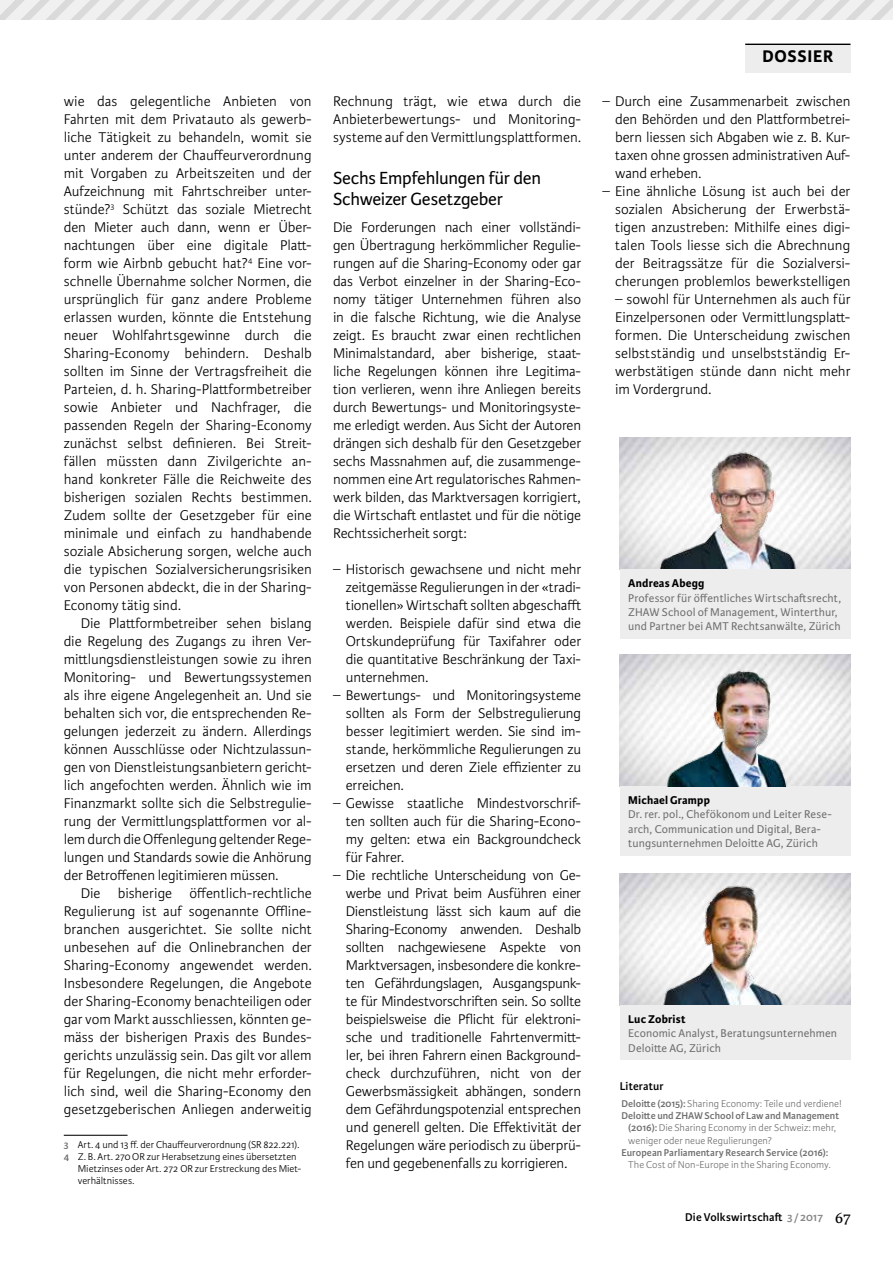
<style>
.page{position:relative;width:893px;height:1263px;background:#fff}
.page>*{position:absolute;margin:0;border:0;box-sizing:border-box;transform-origin:0 0}
.t1{font:18.75px/21px "Karmina Sans";letter-spacing:-.015em;color:#000}
.t2{font:700 18px "Karmina Sans";letter-spacing:.04em;color:#000}
.t3{font:300 15px/18px "Karmina Sans";letter-spacing:-.005em;color:#000;text-align:justify}
.t4{font:12px/14.4px "Karmina Sans";letter-spacing:.01em;color:#706f6f}
.t5{font:600 12px "Karmina Sans";letter-spacing:.01em;color:#000}
.t6{font:700 12px "Karmina Sans";letter-spacing:.015em;color:#000}
.t7{font:300 10.5px "Karmina Sans";color:#706f6f}
.t8{font:300 10.5px "Karmina Sans";letter-spacing:.005em;color:#000}
.t9{font:600 10.5px "Karmina Sans";letter-spacing:.005em;color:#706f6f}
.s1{font-weight:600;color:#706f6f}
.s2{font-weight:600}
.s3{color:#878787}
.s4{font-family:"Karmina";font-weight:400;font-size:16.5px}
</style>
<div class="page">
<div style="left:745px;top:43px;width:105px;height:29px;background:#ededed"></div>
<hr style="left:745px;top:44px;width:105px;height:1px;background:#000">
<svg style="left:0;top:0;width:893px;height:20px"></svg>
<hr style="left:64px;top:1135px;width:64px;height:1px;background:#000">
<img style="left:620px;top:438px;width:230px;height:131px">
<div style="left:620px;top:569px;width:230px;height:70px;background:#ededed"></div>
<img style="left:626px;top:446px;width:222px;height:123px">
<img style="left:620px;top:873px;width:230px;height:132px">
<div style="left:620px;top:1005px;width:230px;height:55px;background:#ededed"></div>
<img style="left:626px;top:881px;width:222px;height:123px">
<img style="left:620px;top:654px;width:230px;height:132px">
<div style="left:620px;top:786px;width:230px;height:69px;background:#ededed"></div>
<img style="left:626px;top:662px;width:222px;height:124px">
<p class="t3" style="left:64px;top:92px;width:249px">wie das gelegentliche Anbieten von Fahrten mit dem Privatauto als gewerb&shy;liche Tätigkeit zu behandeln, womit sie unter anderem der Chauffeurverordnung mit Vorgaben zu Arbeitszeiten und der Aufzeichnung mit Fahrtschreiber unter&shy;stünde?<sup>3</sup> Schützt das soziale Mietrecht den Mieter auch dann, wenn er Über&shy;nachtungen über eine digitale Platt&shy;form wie Airbnb gebucht hat?<sup>4</sup> Eine vor&shy;schnelle Übernahme solcher Normen, die ursprünglich für ganz andere Probleme erlassen wurden, könnte die Entstehung neuer Wohlfahrtsgewinne durch die Sharing-Economy behindern. Deshalb sollten im Sinne der Vertragsfreiheit die Parteien, d. h. Sharing-Plattformbetreiber sowie Anbieter und Nachfrager, die passenden Regeln der Sharing-Economy zunächst selbst definieren. Bei Streit&shy;fällen müssten dann Zivilgerichte an&shy;hand konkreter Fälle die Reichweite des bisherigen sozialen Rechts bestimmen.<br>Zudem sollte der Gesetzgeber für eine minimale und einfach zu handhabende soziale Absicherung sorgen, welche auch die typischen Sozialversicherungsrisiken von Personen abdeckt, die in der Sharing-Economy tätig sind.</p>
<p class="t3" style="left:64px;top:614px;width:249px;text-indent:17px">Die Plattformbetreiber sehen bislang die Regelung des Zugangs zu ihren Ver&shy;mittlungsdienstleistungen sowie zu ihren Monitoring- und Bewertungssystemen als ihre eigene Angelegenheit an. Und sie behalten sich vor, die entsprechenden Re&shy;gelungen jederzeit zu ändern. Allerdings können Ausschlüsse oder Nichtzulassun&shy;gen von Dienstleistungsanbietern gericht&shy;lich angefochten werden. Ähnlich wie im Finanzmarkt sollte sich die Selbstregulie&shy;rung der Vermittlungsplattformen vor al&shy;lem durch die Offenlegung geltender Rege&shy;lungen und Standards sowie die Anhörung der Betroffenen legitimieren müssen.</p>
<p class="t3" style="left:64px;top:884px;width:249px;text-indent:17px">Die bisherige öffentlich-rechtliche Regulierung ist auf sogenannte Offline&shy;branchen ausgerichtet. Sie sollte nicht unbesehen auf die Onlinebranchen der Sharing-Economy angewendet werden.<br>Insbesondere Regelungen, die Angebote der Sharing-Economy benachteiligen oder gar vom Markt ausschliessen, könnten ge&shy;mäss der bisherigen Praxis des Bundes&shy;gerichts unzulässig sein. Das gilt vor allem für Regelungen, die nicht mehr erforder&shy;lich sind, weil die Sharing-Economy den gesetzgeberischen Anliegen anderweitig</p>
<p class="t8" style="left:64px;top:1138px;width:237px"><span class="s1">3</span> Art. 4 und 13 ff. der Chauffeurverordnung (SR 822.221).</p>
<p class="t8" style="left:64px;top:1151px;width:234px"><span class="s1">4</span> Z. B. Art. 270 OR zur Herabsetzung eines übersetzten</p>
<p class="t8" style="left:78px;top:1163px;width:225px">Mietzinses oder Art. 272 OR zur Erstreckung des Miet-</p>
<p class="t8" style="left:78px;top:1175px;width:58px">verhältnisses.</p>
<p class="t3" style="left:333px;top:92px;width:250px">Rechnung trägt, wie etwa durch die Anbieterbewertungs- und Monitoring&shy;systeme auf den Vermittlungsplattformen.</p>
<p class="t1" style="left:333px;top:168px;width:209px">Sechs Empfehlungen für den<br>Schweizer Gesetzgeber</p>
<p class="t3" style="left:333px;top:218px;width:250px">Die Forderungen nach einer vollständi&shy;gen Übertragung herkömmlicher Regulie&shy;rungen auf die Sharing-Economy oder gar das Verbot einzelner in der Sharing-Eco&shy;nomy tätiger Unternehmen führen also in die falsche Richtung, wie die Analyse zeigt. Es braucht zwar einen rechtlichen Minimalstandard, aber bisherige, staat&shy;liche Regelungen können ihre Legitima&shy;tion verlieren, wenn ihre Anliegen bereits durch Bewertungs- und Monitoringsyste&shy;me erledigt werden. Aus Sicht der Autoren drängen sich deshalb für den Gesetzgeber sechs Massnahmen auf, die zusammenge&shy;nommen eine Art regulatorisches Rahmen&shy;werk bilden, das Marktversagen korrigiert, die Wirtschaft entlastet und für die nötige Rechtssicherheit sorgt:</p>
<p class="t3" style="left:346px;top:560px;width:237px;text-indent:-13px">– Historisch gewachsene und nicht mehr zeitgemässe Regulierungen in der «tradi&shy;tionellen» Wirtschaft sollten abgeschafft werden. Beispiele dafür sind etwa die Ortskundeprüfung für Taxifahrer oder die quantitative Beschränkung der Taxi&shy;unternehmen.</p>
<p class="t3" style="left:346px;top:686px;width:237px;text-indent:-13px">– Bewertungs- und Monitoringsysteme sollten als Form der Selbstregulierung besser legitimiert werden. Sie sind im&shy;stande, herkömmliche Regulierungen zu ersetzen und deren Ziele effizienter zu erreichen.</p>
<p class="t3" style="left:346px;top:794px;width:237px;text-indent:-13px">– Gewisse staatliche Mindestvorschrif&shy;ten sollten auch für die Sharing-Econo&shy;my gelten: etwa ein Backgroundcheck für Fahrer.</p>
<p class="t3" style="left:346px;top:866px;width:237px;text-indent:-13px">– Die rechtliche Unterscheidung von Ge&shy;werbe und Privat beim Ausführen einer Dienstleistung lässt sich kaum auf die Sharing-Economy anwenden. Deshalb sollten nachgewiesene Aspekte von Marktversagen, insbesondere die konkre&shy;ten Gefährdungslagen, Ausgangspunk&shy;te für Mindestvorschriften sein. So sollte beispielsweise die Pflicht für elektroni&shy;sche und traditionelle Fahrtenvermitt&shy;ler, bei ihren Fahrern einen Background&shy;check durchzuführen, nicht von der Gewerbsmässigkeit abhängen, sondern dem Gefährdungspotenzial entsprechen und generell gelten. Die Effektivität der Regelungen wäre periodisch zu überprü&shy;fen und gegebenenfalls zu korrigieren.</p>
<p class="t2" style="left:762px;top:46px;width:72px">DOSSIER</p>
<p class="t3" style="left:615px;top:92px;width:237px;text-indent:-13px">– Durch eine Zusammenarbeit zwischen den Behörden und den Plattformbetrei&shy;bern liessen sich Abgaben wie z. B. Kur&shy;taxen ohne grossen administrativen Auf&shy;wand erheben.</p>
<p class="t3" style="left:615px;top:182px;width:237px;text-indent:-13px">– Eine ähnliche Lösung ist auch bei der sozialen Absicherung der Erwerbstä&shy;tigen anzustreben: Mithilfe eines digi&shy;talen Tools liesse sich die Abrechnung der Beitragssätze für die Sozialversi&shy;cherungen problemlos bewerkstelligen</p>
<p class="t3" style="left:615px;top:290px;width:237px">– sowohl für Unternehmen als auch für Einzelpersonen oder Vermittlungsplatt&shy;formen. Die Unterscheidung zwischen selbstständig und unselbstständig Er&shy;werbstätigen stünde dann nicht mehr im Vordergrund.</p>
<p class="t6" style="left:628px;top:576px;width:78px">Andreas Abegg</p>
<p class="t4" style="left:628px;top:591px;width:214px">Professor für öffentliches Wirtschaftsrecht,<br>ZHAW School of Management, Winterthur, und Partner bei AMT Rechtsanwälte, Zürich</p>
<p class="t6" style="left:628px;top:793px;width:83px">Michael Grampp</p>
<p class="t4" style="left:628px;top:807px;width:205px">Dr. rer. pol., Chefökonom und Leiter Rese&shy;arch, Communication und Digital, Bera&shy;tungsunternehmen Deloitte AG, Zürich</p>
<p class="t6" style="left:628px;top:1012px;width:59px">Luc Zobrist</p>
<p class="t4" style="left:628px;top:1026px;width:210px">Economic Analyst, Beratungsunternehmen<br>Deloitte AG, Zürich</p>
<p class="t5" style="left:620px;top:1079px;width:45px">Literatur</p>
<p class="t7" style="left:621px;top:1097px;width:222px"><span class="s2">Deloitte (2015):</span> Sharing Economy: Teile und verdiene!</p>
<p class="t9" style="left:621px;top:1110px;width:219px">Deloitte und ZHAW School of Law and Management</p>
<p class="t7" style="left:628px;top:1122px;width:210px"><span class="s2">(2016):</span> Die Sharing Economy in der Schweiz: mehr,</p>
<p class="t7" style="left:628px;top:1134px;width:145px">weniger oder neue Regulierungen?</p>
<p class="t9" style="left:621px;top:1146px;width:208px">European Parliamentary Research Service (2016):</p>
<p class="t7" style="left:628px;top:1159px;width:204px">The Cost of Non-Europe in the Sharing Economy.</p>
<p class="t5" style="left:685px;top:1210px;width:167px">Die Volkswirtschaft <span class="s3">3 /2017</span> <span class="s4">67</span></p>
</div>
